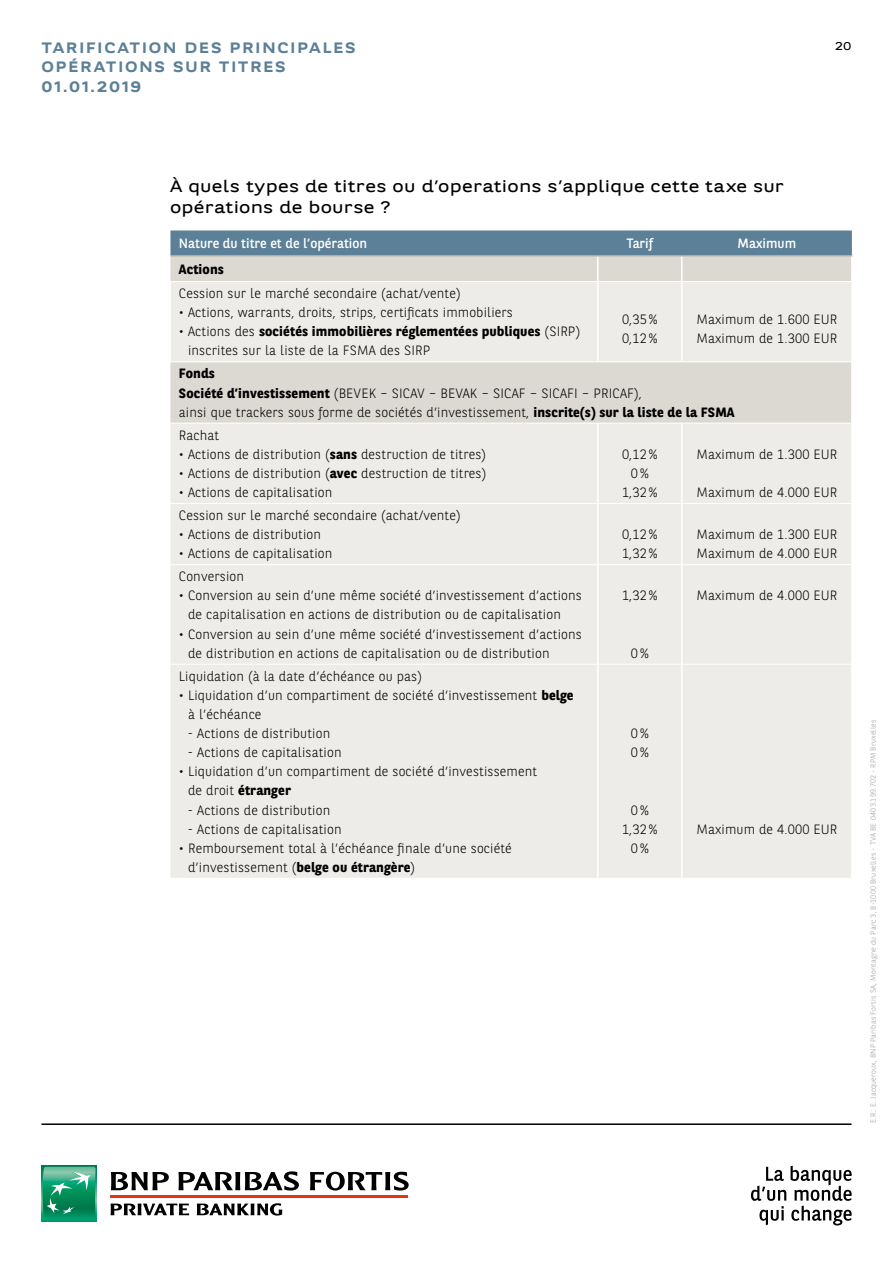
<style>
.page{position:relative;width:893px;height:1263px;background:#fff}
.page>*{position:absolute;margin:0;border:0;box-sizing:border-box;transform-origin:0 0}
.t1{font:16.5px/21px "BNPP Expanded Sans";letter-spacing:.02em;color:#000}
.t2{font:700 15px/19.5px "BNPP Expanded Sans";letter-spacing:.1em;color:#5c8097}
.t3{font:300 13.5px/19.2px "BNPP Sans";letter-spacing:.01em;color:#000}
.t4{font:13.5px "BNPP Sans";color:#fff}
.t5{font:700 13.5px "BNPP Sans";letter-spacing:.01em;color:#000}
.t6{font:11.25px "BNPP Expanded Sans";color:#000}
.t7{font:300 7.5px "BNPP Sans";letter-spacing:.025em;color:#9d9d9c}
.s1{font-weight:700}
</style>
<div class="page">
<div style="left:41px;top:1166px;width:56px;height:55px;background:#009e6c"></div>
<svg style="left:42px;top:1167px;width:54px;height:49px"></svg>
<svg style="left:111px;top:1171px;width:298px;height:44px"></svg>
<hr style="left:41px;top:1123px;width:810px;height:2px;background:#000">
<svg style="left:751px;top:1166px;width:101px;height:59px"></svg>
<div style="left:170px;top:230px;width:682px;height:25px;background:#5c8097"></div>
<div style="left:170px;top:257px;width:681px;height:24px;background:#dcd9d3"></div>
<svg style="left:170px;top:282px;width:681px;height:596px;background:#ebeae6"></svg>
<hr style="left:170px;top:255px;width:428px;height:2px;background:#c4c1b6">
<hr style="left:598px;top:255px;width:84px;height:2px;background:#c4c1b6">
<hr style="left:682px;top:255px;width:171px;height:2px;background:#c4c1b6">
<hr style="left:170px;top:503px;width:428px;height:1px;background:#fff">
<hr style="left:598px;top:503px;width:84px;height:1px;background:#fff">
<hr style="left:682px;top:503px;width:169px;height:1px;background:#fff">
<hr style="left:170px;top:564px;width:428px;height:1px;background:#fff">
<hr style="left:598px;top:564px;width:84px;height:1px;background:#fff">
<hr style="left:682px;top:564px;width:169px;height:1px;background:#fff">
<hr style="left:170px;top:664px;width:428px;height:1px;background:#fff">
<hr style="left:598px;top:664px;width:84px;height:1px;background:#fff">
<hr style="left:682px;top:664px;width:169px;height:1px;background:#fff">
<hr style="left:170px;top:282px;width:1px;height:79px;background:#fff">
<hr style="left:170px;top:361px;width:428px;height:1px;background:#fff">
<hr style="left:598px;top:361px;width:84px;height:1px;background:#fff">
<hr style="left:682px;top:361px;width:170px;height:1px;background:#fff">
<hr style="left:170px;top:423px;width:428px;height:1px;background:#fff">
<hr style="left:598px;top:423px;width:84px;height:1px;background:#fff">
<hr style="left:682px;top:423px;width:169px;height:1px;background:#fff">
<hr style="left:597px;top:257px;width:2px;height:24px;background:#fff">
<hr style="left:681px;top:257px;width:2px;height:24px;background:#fff">
<hr style="left:597px;top:282px;width:2px;height:79px;background:#fff">
<hr style="left:681px;top:282px;width:2px;height:79px;background:#fff">
<hr style="left:597px;top:423px;width:2px;height:80px;background:#fff">
<hr style="left:681px;top:423px;width:2px;height:80px;background:#fff">
<hr style="left:597px;top:504px;width:2px;height:60px;background:#fff">
<hr style="left:681px;top:504px;width:2px;height:60px;background:#fff">
<hr style="left:597px;top:565px;width:2px;height:99px;background:#fff">
<hr style="left:681px;top:565px;width:2px;height:99px;background:#fff">
<hr style="left:597px;top:664px;width:2px;height:214px;background:#fff">
<hr style="left:681px;top:664px;width:2px;height:214px;background:#fff">
<p class="t2" style="left:41px;top:37px;width:316px">TARIFICATION DES PRINCIPALES<br>OPÉRATIONS SUR TITRES<br>01.01.2019</p>
<p class="t6" style="left:835px;top:38px;width:18px">20</p>
<p class="t1" style="left:170px;top:176px;width:615px">À quels types de titres ou d’operations s’applique cette taxe sur opérations de bourse ?</p>
<p class="t4" style="left:179px;top:234px;width:190px">Nature du titre et de l’opération</p>
<p class="t4" style="left:627px;top:234px;width:28px">Tarif</p>
<p class="t4" style="left:738px;top:234px;width:60px">Maximum</p>
<p class="t5" style="left:179px;top:260px;width:46px">Actions</p>
<p class="t3" style="left:179px;top:283px;width:283px">Cession sur le marché secondaire (achat/vente)</p>
<p class="t3" style="left:179px;top:302px;width:336px">• Actions, warrants, droits, strips, certificats immobiliers</p>
<p class="t3" style="left:188px;top:321px;width:394px;text-indent:-9px">• Actions des <span class="s1">sociétés immobilières réglementées publiques</span> (SIRP) inscrites sur la liste de la FSMA des SIRP</p>
<p class="t3" style="left:622px;top:309px;width:37px">0,35%<br>0,12%</p>
<p class="t3" style="left:696px;top:309px;width:142px">Maximum de 1.600 EUR<br>Maximum de 1.300 EUR</p>
<p class="t3" style="left:179px;top:363px;width:557px"><span class="s1">Fonds<br>Société d’investissement</span> (BEVEK – SICAV – BEVAK – SICAF – SICAFI – PRICAF),<br>ainsi que trackers sous forme de sociétés d’investissement, <span class="s1">inscrite(s) sur la liste de la FSMA</span></p>
<p class="t3" style="left:179px;top:425px;width:42px">Rachat</p>
<p class="t3" style="left:179px;top:444px;width:309px">• Actions de distribution (<span class="s1">sans</span> destruction de titres)</p>
<p class="t3" style="left:179px;top:463px;width:309px">• Actions de distribution (<span class="s1">avec</span> destruction de titres)</p>
<p class="t3" style="left:179px;top:482px;width:155px">• Actions de capitalisation</p>
<p class="t3" style="left:622px;top:444px;width:37px;text-align:center">0,12%<br>0%<br>1,32%</p>
<p class="t3" style="left:696px;top:444px;width:142px">Maximum de 1.300 EUR</p>
<p class="t3" style="left:696px;top:482px;width:142px">Maximum de 4.000 EUR</p>
<p class="t3" style="left:179px;top:505px;width:283px">Cession sur le marché secondaire (achat/vente)</p>
<p class="t3" style="left:179px;top:524px;width:144px">• Actions de distribution</p>
<p class="t3" style="left:179px;top:543px;width:155px">• Actions de capitalisation</p>
<p class="t3" style="left:179px;top:566px;width:67px">Conversion</p>
<p class="t3" style="left:188px;top:585px;width:395px;text-indent:-9px">• Conversion au sein d’une même société d’investissement d’actions de capitalisation en actions de distribution ou de capitalisation</p>
<p class="t3" style="left:188px;top:624px;width:395px;text-indent:-9px">• Conversion au sein d’une même société d’investissement d’actions de distribution en actions de capitalisation ou de distribution</p>
<p class="t3" style="left:179px;top:666px;width:245px">Liquidation (à la date d’échéance ou pas)</p>
<p class="t3" style="left:188px;top:685px;width:387px;text-indent:-9px">• Liquidation d’un compartiment de société d’investissement <span class="s1">belge </span>à l’échéance</p>
<p class="t3" style="left:187px;top:723px;width:144px">- Actions de distribution</p>
<p class="t3" style="left:187px;top:742px;width:156px">- Actions de capitalisation</p>
<p class="t3" style="left:188px;top:761px;width:351px;text-indent:-9px">• Liquidation d’un compartiment de société d’investissement de droit <span class="s1">étranger</span></p>
<p class="t3" style="left:187px;top:800px;width:144px">- Actions de distribution</p>
<p class="t3" style="left:187px;top:819px;width:156px">- Actions de capitalisation</p>
<p class="t3" style="left:188px;top:838px;width:325px;text-indent:-9px">• Remboursement total à l’échéance finale d’une société d’investissement (<span class="s1">belge ou étrangère</span>)</p>
<p class="t3" style="left:622px;top:524px;width:37px">0,12%<br>1,32%</p>
<p class="t3" style="left:696px;top:524px;width:142px">Maximum de 1.300 EUR<br>Maximum de 4.000 EUR</p>
<p class="t3" style="left:622px;top:585px;width:37px">1,32%</p>
<p class="t3" style="left:631px;top:643px;width:19px">0%</p>
<p class="t3" style="left:631px;top:723px;width:19px">0%<br>0%</p>
<p class="t3" style="left:622px;top:800px;width:37px;text-align:center">0%<br>1,32%<br>0%</p>
<p class="t3" style="left:696px;top:585px;width:142px">Maximum de 4.000 EUR</p>
<p class="t3" style="left:696px;top:819px;width:142px">Maximum de 4.000 EUR</p>
<p class="t7" style="left:868px;top:1123px;width:405px;rotate:-90deg">E.R.: E. Jacqueroux, BNP Paribas Fortis SA, Montagne du Parc 3, B‑1000 Bruxelles - TVA BE 0403.199.702 - RPM Bruxelles</p>
</div>
